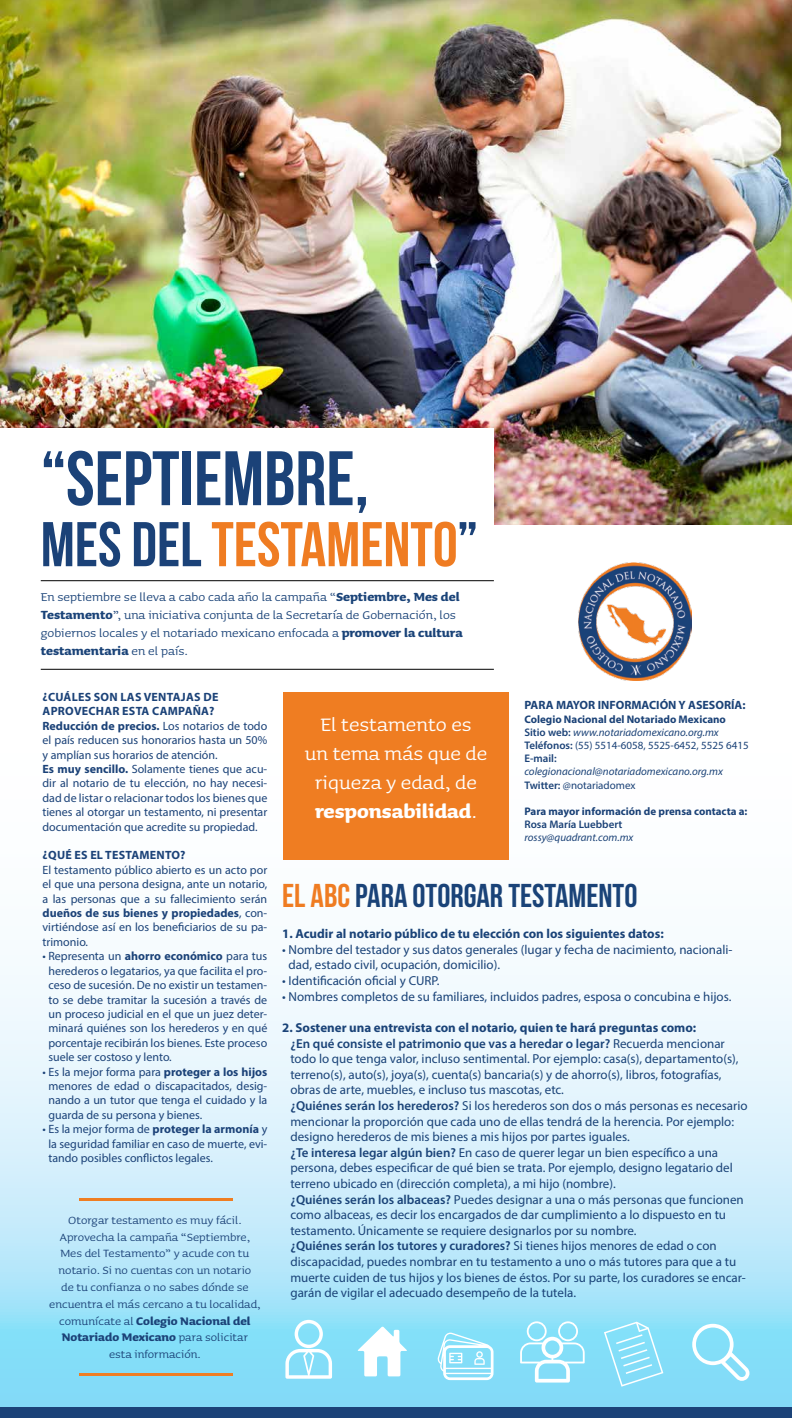
<style>
.page{position:relative;width:792px;height:1418px;background:#fff}
.page>*{position:absolute;margin:0;border:0;box-sizing:border-box;transform-origin:0 0}
.t1{font:77px "Bebas Neue";color:#1b4278}
.t2{font:63px "Bebas Neue";color:#ef7c22}
.t3{font:33px "Bebas Neue";color:#1a4378}
.t4{font:24px/28.8px "Sauna";color:#fff;text-align:center}
.t5{font:15px/18px "Sauna";color:#1a4378}
.t6{font:14px/16.8px "Sauna";color:#1b4278;text-align:center}
.t7{font:13px/15.6px "Myriad Pro";color:#1a4378}
.t8{font:700 13px "Myriad Pro";color:#1a4378}
.t9{font:12px/14.4px "Myriad Pro";color:#1b4278;text-align:justify}
.t10{font:700 12px "Myriad Pro";color:#1b4277}
.t11{font:700 12px "Myriad Pro";letter-spacing:.02em;color:#1b4278}
.t12{font:700 11px/13.2px "Myriad Pro";color:#1b4277}
.t13{font:italic 11px/13.2px "Myriad Pro";color:#1b4277}
.t14{font:600 11px "Myriad Pro";color:#1b4277}
.s1{color:#1b4278}
.s2{font-weight:700}
.s3{font-weight:600}
.s4{font-weight:400;font-style:italic}
.s5{font-weight:400}
.s6{font-weight:600;font-style:normal}
.s7{font-style:normal}
.s8{color:#ef7c22}
</style>
<div class="page">
<svg style="left:0;top:859px;width:792px;height:548px"></svg>
<div style="left:283px;top:692px;width:226px;height:167px;background:#ef7d22"></div>
<img style="left:0;top:0;width:792px;height:524px">
<img style="left:578px;top:563px;width:114px;height:117px">
<div style="left:0;top:428px;width:494px;height:212px;background:#fff"></div>
<hr style="left:41px;top:580px;width:453px;height:1px;background:#000">
<hr style="left:41px;top:669px;width:453px;height:1px;background:#000">
<div style="left:0;top:1407px;width:792px;height:10px;background:#1b4278"></div>
<svg style="left:604px;top:1321px;width:59px;height:65px"></svg>
<svg style="left:358px;top:1326px;width:49px;height:50px"></svg>
<svg style="left:437px;top:1332px;width:57px;height:47px"></svg>
<svg style="left:520px;top:1321px;width:65px;height:61px"></svg>
<svg style="left:285px;top:1319px;width:47px;height:59px"></svg>
<svg style="left:692px;top:1323px;width:57px;height:57px"></svg>
<hr style="left:80px;top:1198px;width:153px;height:2px;background:#ef7d22">
<hr style="left:80px;top:1372px;width:153px;height:3px;background:#ef7d22">
<h1 class="t1" style="left:41px;top:436px;width:330px">“SEPTIEMBRE,</h1>
<h2 class="t2" style="left:41px;top:510px;width:439px"><span class="s1">MES DEL</span> TESTAMENTO<span class="s1">”</span></h2>
<p class="t5" style="left:41px;top:588px;width:424px">En septiembre se lleva a cabo cada año la campaña “<span class="s2">Septiembre, Mes del Testamento</span>”, una iniciativa conjunta de la Secretaría de Gobernación, los gobiernos locales y el notariado mexicano enfocada a <span class="s2">promover la cultura testamentaria</span> en el país.</p>
<p class="t9" style="left:43px;top:689px;width:226px;text-align:left"><span class="s2">¿CUÁLES SON LAS VENTAJAS DE APROVECHAR ESTA CAMPAÑA?<br>Reducción de precios.</span> Los notarios de todo el país reducen sus honorarios hasta un 50% y amplían sus horarios de atención.<br><span class="s2">Es muy sencillo.</span> Solamente tienes que acu&shy;dir al notario de tu elección, no hay necesi&shy;dad de listar o relacionar todos los bienes que tienes al otorgar un testamento, ni presentar documentación que acredite su propiedad.</p>
<p class="t11" style="left:43px;top:847px;width:145px">¿QUÉ ES EL TESTAMENTO?</p>
<p class="t9" style="left:43px;top:862px;width:226px">El testamento público abierto es un acto por el que una persona designa, ante un notario, a las personas que a su fallecimiento serán <span class="s2">dueños de sus bienes y propiedades</span>, con&shy;virtiéndose así en los beneficiarios de su pa&shy;trimonio.</p>
<p class="t9" style="left:48px;top:948px;width:220px;text-indent:-6px">• Representa un <span class="s2">ahorro económico</span> para tus herederos o legatarios, ya que facilita el pro&shy;ceso de sucesión. De no existir un testamen&shy;to se debe tramitar la sucesión a través de un proceso judicial en el que un juez deter&shy;minará quiénes son los herederos y en qué porcentaje recibirán los bienes. Este proceso suele ser costoso y lento.</p>
<p class="t9" style="left:48px;top:1064px;width:220px;text-indent:-6px">• Es la mejor forma para <span class="s2">proteger a los hijos </span>menores de edad o discapacitados, desig&shy;nando a un tutor que tenga el cuidado y la guarda de su persona y bienes.</p>
<p class="t9" style="left:48px;top:1121px;width:220px;text-indent:-6px">• Es la mejor forma de <span class="s2">proteger la armonía</span> y la seguridad familiar en caso de muerte, evi&shy;tando posibles conflictos legales.</p>
<p class="t10" style="left:524px;top:697px;width:223px">PARA MAYOR INFORMACIÓN Y ASESORÍA:</p>
<p class="t12" style="left:524px;top:712px;width:226px">Colegio Nacional del Notariado Mexicano <span class="s3">Sitio web:</span> <span class="s4">www.notariadomexicano.org.mx </span><span class="s3">Teléfonos:</span> <span class="s5">(55) 5514-6058, 5525-6452, 5525 6415<br></span><span class="s3">E-mail:</span></p>
<p class="t13" style="left:524px;top:765px;width:200px">colegionacional@notariadomexicano.org.mx<br><span class="s6">Twitter:</span> <span class="s7">@notariadomex</span></p>
<p class="t12" style="left:524px;top:804px;width:225px">Para mayor información de prensa contacta a:</p>
<p class="t14" style="left:524px;top:817px;width:100px">Rosa María Luebbert</p>
<p class="t13" style="left:524px;top:831px;width:111px">rossy@quadrant.com.mx</p>
<h3 class="t4" style="left:305px;top:710px;width:184px">El testamento es<br>un tema más que de riqueza y edad, de <span class="s2">responsabilidad</span>.</h3>
<h3 class="t3" style="left:282px;top:877px;width:357px"><span class="s8">EL ABC</span> PARA OTORGAR TESTAMENTO</h3>
<p class="t8" style="left:282px;top:925px;width:383px">1. Acudir al notario público de tu elección con los siguientes datos:</p>
<p class="t7" style="left:289px;top:941px;width:445px;text-indent:-6px">• Nombre del testador y sus datos generales (lugar y fecha de nacimiento, nacionali&shy;dad, estado civil, ocupación, domicilio).</p>
<p class="t7" style="left:282px;top:972px;width:159px">• Identificación oficial y CURP.</p>
<p class="t7" style="left:282px;top:988px;width:451px">• Nombres completos de su familiares, incluidos padres, esposa o concubina e hijos.</p>
<p class="t7" style="left:290px;top:1019px;width:459px;text-indent:-8px"><span class="s2">2. Sostener una entrevista con el notario, quien te hará preguntas como:<br></span><span class="s3">¿En qué consiste el patrimonio que vas a heredar o legar?</span> Recuerda mencionar todo lo que tenga valor, incluso sentimental. Por ejemplo: casa(s), departamento(s), terreno(s), auto(s), joya(s), cuenta(s) bancaria(s) y de ahorro(s), libros, fotografías, obras de arte, muebles, e incluso tus mascotas, etc.<br><span class="s3">¿Quiénes serán los herederos?</span> Si los herederos son dos o más personas es necesario mencionar la proporción que cada uno de ellas tendrá de la herencia. Por ejemplo: designo herederos de mis bienes a mis hijos por partes iguales.<br><span class="s3">¿Te interesa legar algún bien?</span> En caso de querer legar un bien específico a una persona, debes especificar de qué bien se trata. Por ejemplo, designo legatario del terreno ubicado en (dirección completa), a mi hijo (nombre).<br><span class="s3">¿Quiénes serán los albaceas?</span> Puedes designar a una o más personas que funcionen como albaceas, es decir los encargados de dar cumplimiento a lo dispuesto en tu testamento. Únicamente se requiere designarlos por su nombre.<br><span class="s3">¿Quiénes serán los tutores y curadores?</span> Si tienes hijos menores de edad o con discapacidad, puedes nombrar en tu testamento a uno o más tutores para que a tu muerte cuiden de tus hijos y los bienes de éstos. Por su parte, los curadores se encar&shy;garán de vigilar el adecuado desempeño de la tutela.</p>
<p class="t6" style="left:49px;top:1211px;width:213px">Otorgar testamento es muy fácil.<br>Aprovecha la campaña “Septiembre, Mes del Testamento” y acude con tu notario. Si no cuentas con un notario<br>de tu confianza o no sabes dónde se encuentra el más cercano a tu localidad, comunícate al <span class="s2">Colegio Nacional del Notariado Mexicano</span> para solicitar esta información.</p>
</div>
